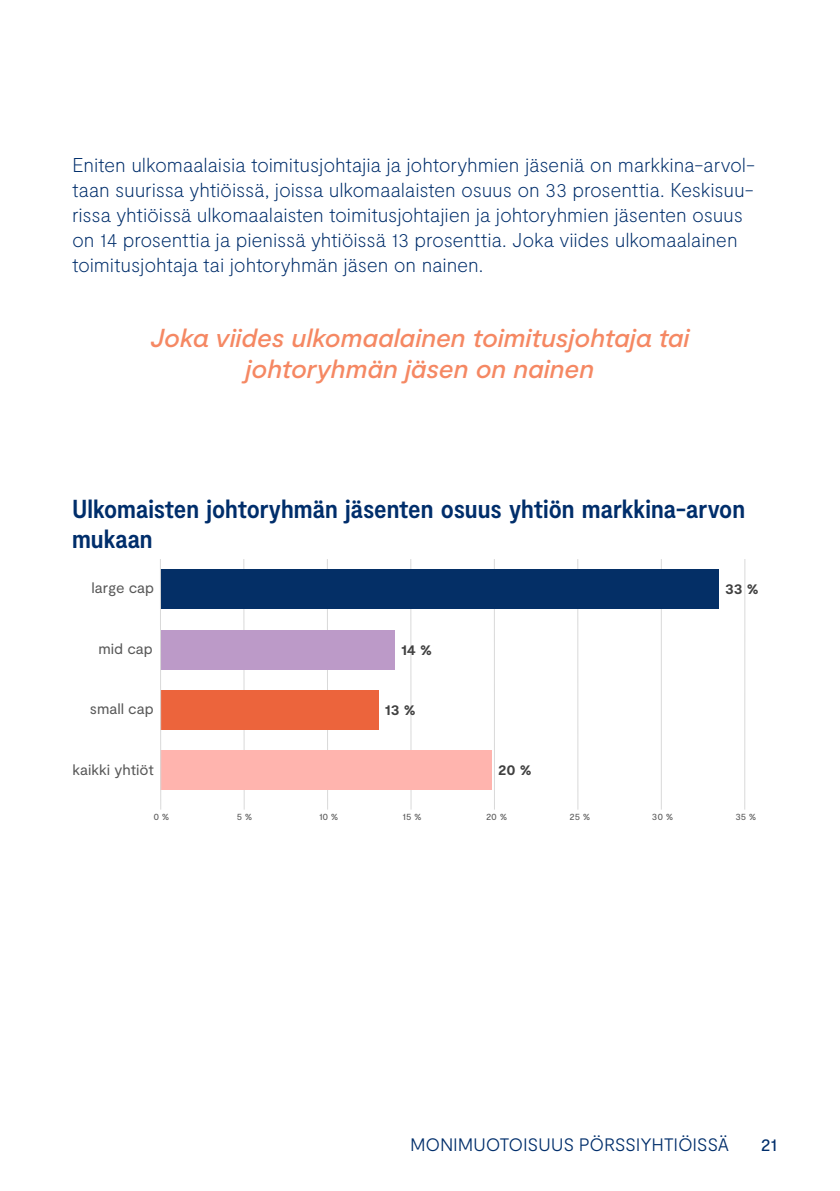
<style>
.page{position:relative;width:840px;height:1191px;background:#fff}
.page>*{position:absolute;margin:0;border:0;box-sizing:border-box;transform-origin:0 0}
.Nosto{font:italic 500 26px/31.2px "Moderat";letter-spacing:-.005em;color:#f58863;text-align:center}
.Kaavio___Luettelo_Ot{font:700 condensed 26px/30px "Moderat";color:#002e6b}
.Leipis{font:100 20px/25px "Moderat";letter-spacing:-.01em;color:#002e6b}
.t1{font:300 18px "Moderat";letter-spacing:-.015em;color:#002e6b}
.t2{font:18px "Moderat";color:#002e6b}
.t3{font:15px "Moderat";color:#595959}
.t4{font:700 15px "Moderat";color:#404040}
.t5{font:9.6px "Moderat";color:#595959}
</style>
<div class="page">
<hr style="left:827px;top:560px;width:1px;height:249px;background:#d9d9d9">
<hr style="left:744px;top:560px;width:1px;height:249px;background:#d9d9d9">
<hr style="left:660px;top:560px;width:1px;height:249px;background:#d9d9d9">
<hr style="left:577px;top:560px;width:1px;height:249px;background:#d9d9d9">
<hr style="left:493px;top:560px;width:1px;height:249px;background:#d9d9d9">
<hr style="left:410px;top:560px;width:1px;height:249px;background:#d9d9d9">
<hr style="left:327px;top:560px;width:1px;height:249px;background:#d9d9d9">
<hr style="left:243px;top:560px;width:1px;height:249px;background:#d9d9d9">
<div style="left:160px;top:750px;width:331px;height:40px;background:#ffb4ae"></div>
<div style="left:160px;top:690px;width:218px;height:39px;background:#ec643c"></div>
<div style="left:160px;top:629px;width:234px;height:40px;background:#bc9ac8"></div>
<div style="left:160px;top:569px;width:558px;height:40px;background:#042f66"></div>
<hr style="left:160px;top:560px;width:1px;height:249px;background:#d9d9d9">
<p class="Leipis" style="left:72px;top:153px;width:684px">Eniten ulkomaalaisia toimitusjohtajia ja johtoryhmien jäseniä on markkina-arvol&shy;taan suurissa yhtiöissä, joissa ulkomaalaisten osuus on 33 prosenttia. Keskisuu&shy;rissa yhtiöissä ulkomaalaisten toimitusjohtajien ja johtoryhmien jäsenten osuus on 14 prosenttia ja pienissä yhtiöissä 13 prosenttia. Joka viides ulkomaalainen toimitusjohtaja tai johtoryhmän jäsen on nainen.</p>
<p class="Nosto" style="left:150px;top:323px;width:540px">Joka viides ulkomaalainen toimitusjohtaja tai johtoryhmän jäsen on nainen</p>
<p class="Kaavio___Luettelo_Ot" style="left:72px;top:495px;width:674px">Ulkomaisten johtoryhmän jäsenten osuus yhtiön markkina-arvon mukaan</p>
<p class="t3" style="left:91px;top:579px;width:64px">large cap</p>
<p class="t4" style="left:724px;top:580px;width:35px">33 %</p>
<p class="t3" style="left:98px;top:640px;width:56px">mid cap</p>
<p class="t4" style="left:401px;top:640px;width:32px">14 %</p>
<p class="t3" style="left:90px;top:700px;width:65px">small cap</p>
<p class="t4" style="left:385px;top:701px;width:32px">13 %</p>
<p class="t3" style="left:73px;top:760px;width:83px">kaikki yhtiöt</p>
<p class="t4" style="left:498px;top:761px;width:35px">20 %</p>
<p class="t5" style="left:153px;top:811px;width:17px">0 %</p>
<p class="t5" style="left:237px;top:811px;width:17px">5 %</p>
<p class="t5" style="left:319px;top:811px;width:21px">10 %</p>
<p class="t5" style="left:402px;top:811px;width:21px">15 %</p>
<p class="t5" style="left:485px;top:811px;width:23px">20 %</p>
<p class="t5" style="left:569px;top:811px;width:22px">25 %</p>
<p class="t5" style="left:651px;top:811px;width:23px">30 %</p>
<p class="t5" style="left:735px;top:811px;width:23px">35 %</p>
<p class="t1" style="left:410px;top:1134px;width:320px">MONIMUOTOISUUS PÖRSSIYHTIÖISSÄ</p>
<p class="t2" style="left:760px;top:1134px;width:18px">21</p>
</div>
